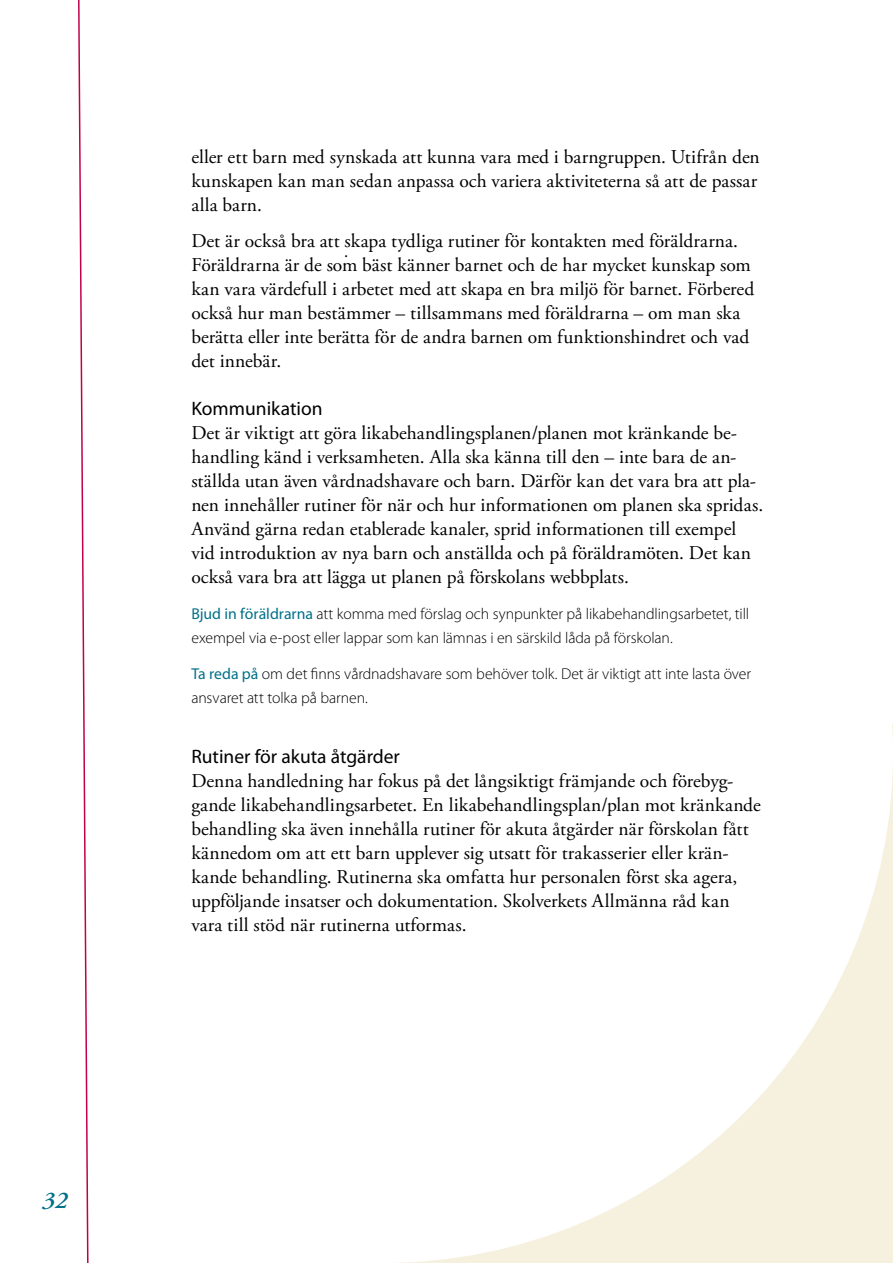
<style>
.page{position:relative;width:893px;height:1263px;background:#fff}
.page>*{position:absolute;margin:0;border:0;box-sizing:border-box;transform-origin:0 0}
.t1{font:italic 600 24px "Adobe Garamond Pro";color:#007088}
.t2{font:19.5px/24px "Adobe Garamond Pro";color:#000}
.t3{font:19.5px "Myriad Pro";color:#000}
.t4{font:300 15.75px/24px "Myriad Pro";letter-spacing:-.005em;color:#000}
.t5{font:15.75px "Myriad Pro";color:#000}
.s1{font-weight:400;color:#007088}
</style>
<div class="page">
<svg style="left:400px;top:724px;width:493px;height:539px"></svg>
<svg style="left:78px;top:0;width:11px;height:1263px"></svg>
<p class="t1" style="left:43px;top:1187px;width:14px">32</p>
<p class="t2" style="left:191px;top:145px;width:570px">eller ett barn med synskada att kunna vara med i barngruppen. Utifrån den kunskapen kan man sedan anpassa och variera aktiviteterna så att de passar alla barn.</p>
<p class="t2" style="left:191px;top:229px;width:564px">Det är också bra att skapa tydliga rutiner för kontakten med föräldrarna.<br>Föräldrarna är de som bäst känner barnet och de har mycket kunskap som kan vara värdefull i arbetet med att skapa en bra miljö för barnet. Förbered också hur man bestämmer – tillsammans med föräldrarna – om man ska berätta eller inte berätta för de andra barnen om funktionshindret och vad det innebär.</p>
<p class="t3" style="left:191px;top:396px;width:133px">Kommunikation</p>
<p class="t2" style="left:191px;top:421px;width:573px">Det är viktigt att göra likabehandlingsplanen/planen mot kränkande be&shy;handling känd i verksamheten. Alla ska känna till den – inte bara de an&shy;ställda utan även vårdnadshavare och barn. Därför kan det vara bra att pla&shy;nen innehåller rutiner för när och hur informationen om planen ska spridas.<br>Använd gärna redan etablerade kanaler, sprid informationen till exempel vid introduktion av nya barn och anställda och på föräldramöten. Det kan också vara bra att lägga ut planen på förskolans webbplats.</p>
<p class="t4" style="left:191px;top:602px;width:559px"><span class="s1">Bjud in föräldrarna</span> att komma med förslag och synpunkter på likabehandlingsarbetet, till exempel via e-post eller lappar som kan lämnas i en särskild låda på förskolan.</p>
<p class="t4" style="left:191px;top:662px;width:561px"><span class="s1">Ta reda på</span> om det finns vårdnadshavare som behöver tolk. Det är viktigt att inte lasta över ansvaret att tolka på barnen.</p>
<p class="t5" style="left:345px;top:242px;width:5px">.</p>
<p class="t3" style="left:191px;top:744px;width:210px">Rutiner för akuta åtgärder</p>
<p class="t2" style="left:191px;top:769px;width:571px">Denna handledning har fokus på det långsiktigt främjande och förebyg&shy;gande likabehandlingsarbetet. En likabehandlingsplan/plan mot kränkande behandling ska även innehålla rutiner för akuta åtgärder när förskolan fått kännedom om att ett barn upplever sig utsatt för trakasserier eller krän&shy;kande behandling. Rutinerna ska omfatta hur personalen först ska agera, uppföljande insatser och dokumentation. Skolverkets Allmänna råd kan vara till stöd när rutinerna utformas.</p>
</div>
